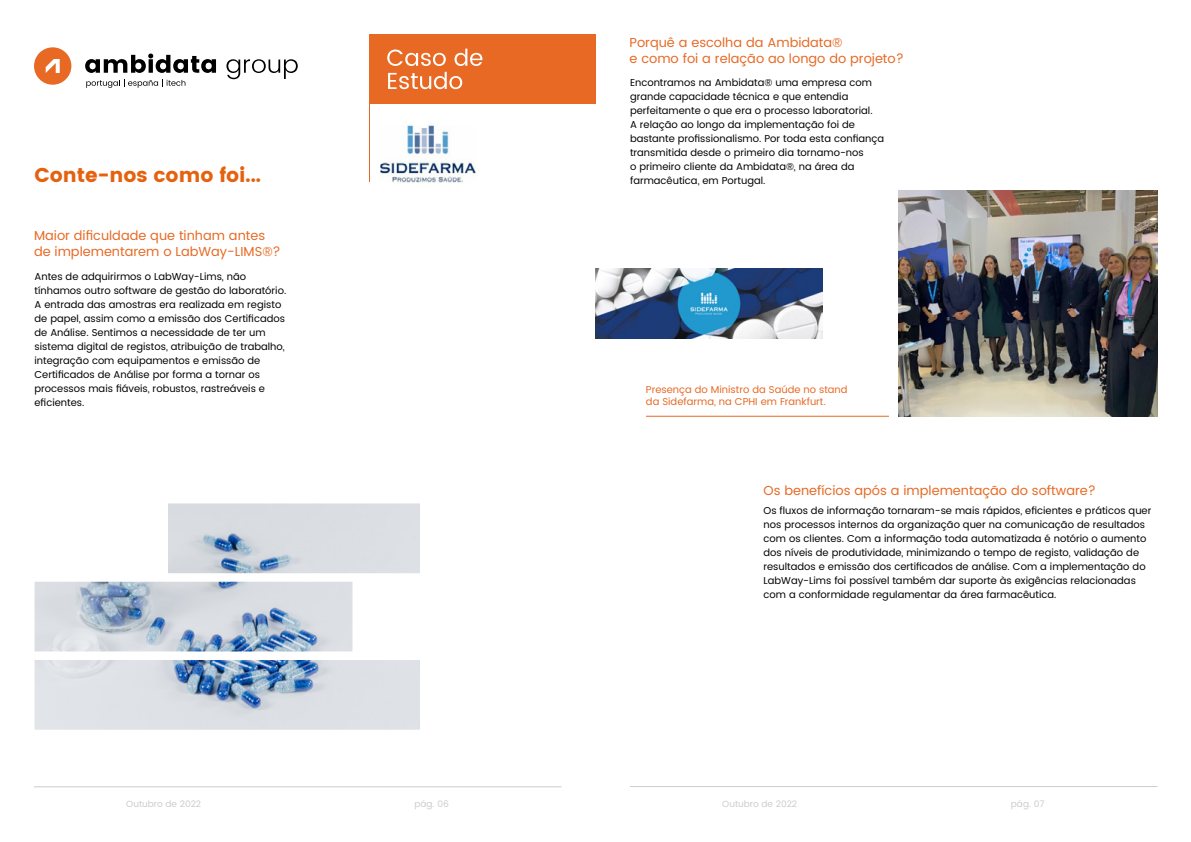
<style>
.page{position:relative;width:1191px;height:842px;background:#fff}
.page>*{position:absolute;margin:0;border:0;box-sizing:border-box;transform-origin:0 0}
.t1{font:20px "Poppins";color:#e5610e}
.t2{font:13px/16px "Poppins";color:#e76924}
.t3{font:10px/14px "Poppins";color:#000}
.t4{font:10px/12px "Poppins";color:#e76924}
.t5{font:9px "Poppins";color:#ccc}
</style>
<div class="page">
<svg style="left:85px;top:54px;width:131px;height:19px"></svg>
<svg style="left:226px;top:59px;width:72px;height:20px"></svg>
<svg style="left:86px;top:79px;width:99px;height:9px"></svg>
<svg style="left:34px;top:47px;width:37px;height:38px"></svg>
<img style="left:35px;top:503px;width:385px;height:227px">
<hr style="left:34px;top:786px;width:527px;height:1px;background:#ccc">
<hr style="left:630px;top:786px;width:527px;height:1px;background:#ccc">
<div style="left:369px;top:34px;width:226px;height:70px;background:#e76924"></div>
<hr style="left:369px;top:34px;width:1px;height:148px;background:#e76924">
<svg style="left:388px;top:72px;width:74px;height:17px"></svg>
<svg style="left:387px;top:49px;width:95px;height:17px"></svg>
<img style="left:380px;top:125px;width:96px;height:58px">
<img style="left:898px;top:190px;width:259px;height:227px">
<hr style="left:646px;top:416px;width:243px;height:1px;background:#e76924">
<img style="left:595px;top:269px;width:227px;height:69px">
<h1 class="t1" style="left:35px;top:163px;width:228px">Conte-nos como foi...</h1>
<h2 class="t2" style="left:34px;top:228px;width:248px">Maior dificuldade que tinham antes de implementarem o LabWay-LIMS®?</h2>
<p class="t3" style="left:35px;top:270px;width:253px">Antes de adquirirmos o LabWay-Lims, não tínhamos outro software de gestão do laboratório.<br>A entrada das amostras era realizada em registo de papel, assim como a emissão dos Certificados de Análise. Sentimos a necessidade de ter um sistema digital de registos, atribuição de trabalho, integração com equipamentos e emissão de Certificados de Análise por forma a tornar os processos mais fiáveis, robustos, rastreáveis e eficientes.</p>
<h2 class="t2" style="left:629px;top:34px;width:276px">Porquê a escolha da Ambidata®<br>e como foi a relação ao longo do projeto?</h2>
<p class="t3" style="left:630px;top:76px;width:256px">Encontramos na Ambidata® uma empresa com grande capacidade técnica e que entendia perfeitamente o que era o processo laboratorial.<br>A relação ao longo da implementação foi de bastante profissionalismo. Por toda esta confiança transmitida desde o primeiro dia tornamo-nos<br>o primeiro cliente da Ambidata®, na área da farmacêutica, em Portugal.</p>
<p class="t4" style="left:646px;top:384px;width:203px">Presença do Ministro da Saúde no stand da Sidefarma, na CPHI em Frankfurt.</p>
<h2 class="t2" style="left:763px;top:483px;width:334px">Os benefícios após a implementação do software?</h2>
<p class="t3" style="left:763px;top:504px;width:389px">Os fluxos de informação tornaram-se mais rápidos, eficientes e práticos quer nos processos internos da organização quer na comunicação de resultados com os clientes. Com a informação toda automatizada é notório o aumento dos níveis de produtividade, minimizando o tempo de registo, validação de resultados e emissão dos certificados de análise. Com a implementação do LabWay-Lims foi possível também dar suporte às exigências relacionadas com a conformidade regulamentar da área farmacêutica.</p>
<p class="t5" style="left:126px;top:797px;width:76px">Outubro de 2022</p>
<p class="t5" style="left:414px;top:797px;width:36px">pág. 06</p>
<p class="t5" style="left:722px;top:797px;width:76px">Outubro de 2022</p>
<p class="t5" style="left:1011px;top:797px;width:35px">pág. 07</p>
</div>
